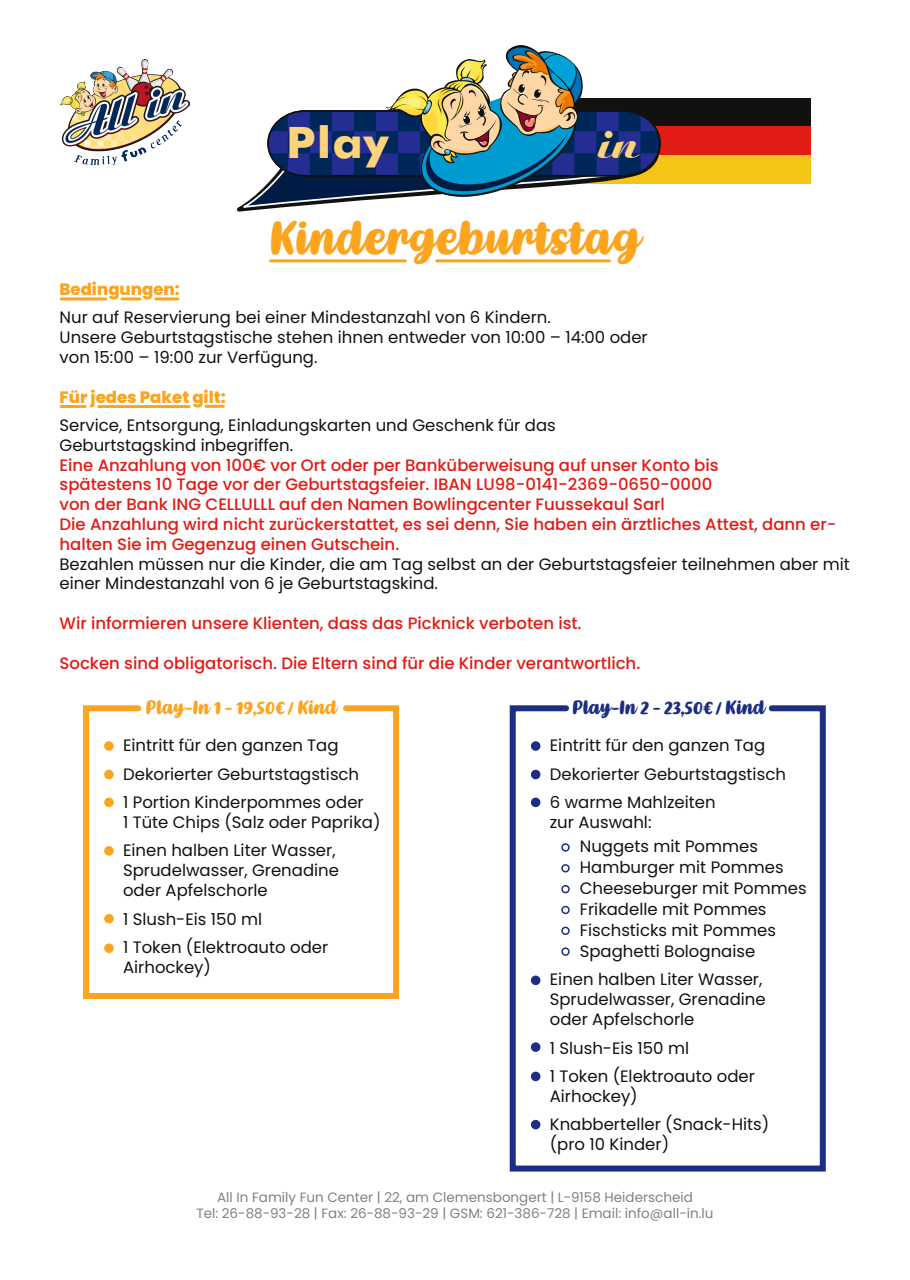
<style>
.page{position:relative;width:910px;height:1280px;background:#fff}
.page>*{position:absolute;margin:0;border:0;box-sizing:border-box;transform-origin:0 0}
.t1{font:43.5px "Kathen";color:#fba41e}
.t2{font:700 43.5px "Futura BT";color:#ffd37b;scale:1.07 1}
.t3{font:43.5px "Ariston";color:#ffd37b;scale:1.07 1}
.t4{font:18px "Kathen";color:#fba41e}
.t5{font:18px "Kathen";color:#1c2e84}
.t6{font:16.5px/19.8px "Poppins";color:#11110f}
.t7{font:500 16.5px/19.8px "Poppins";color:#e11c15}
.t8{font:800 16.5px "Poppins";color:#fba41e}
.t9{font:13.5px "Poppins";color:#808281}
</style>
<div class="page">
<div style="left:537px;top:98px;width:273px;height:28px;background:#11110f"></div>
<div style="left:537px;top:126px;width:273px;height:29px;background:#e11c15"></div>
<div style="left:537px;top:155px;width:273px;height:29px;background:#f4c417"></div>
<img style="left:60px;top:60px;width:130px;height:105px">
<svg style="left:237px;top:45px;width:424px;height:167px"></svg>
<hr style="left:271px;top:259px;width:134px;height:3px;background:#fba41e">
<hr style="left:437px;top:259px;width:172px;height:3px;background:#fba41e">
<hr style="left:61px;top:297px;width:45px;height:3px;background:#fba41e">
<hr style="left:61px;top:405px;width:24px;height:3px;background:#fba41e">
<hr style="left:206px;top:405px;width:17px;height:3px;background:#fba41e">
<hr style="left:99px;top:405px;width:90px;height:3px;background:#fba41e">
<hr style="left:122px;top:297px;width:18px;height:3px;background:#fba41e">
<hr style="left:156px;top:297px;width:22px;height:3px;background:#fba41e">
<svg style="left:83px;top:705px;width:317px;height:294px"></svg>
<div style="left:104px;top:741px;width:10px;height:10px;background:#fba41e;border-radius:50%"></div>
<div style="left:104px;top:770px;width:10px;height:9px;background:#fba41e;border-radius:50%"></div>
<div style="left:104px;top:798px;width:10px;height:9px;background:#fba41e;border-radius:50%"></div>
<div style="left:104px;top:846px;width:10px;height:10px;background:#fba41e;border-radius:50%"></div>
<div style="left:104px;top:914px;width:10px;height:9px;background:#fba41e;border-radius:50%"></div>
<div style="left:104px;top:943px;width:10px;height:10px;background:#fba41e;border-radius:50%"></div>
<svg style="left:509px;top:705px;width:317px;height:467px"></svg>
<div style="left:531px;top:741px;width:9px;height:10px;background:#1c2e84;border-radius:50%"></div>
<div style="left:531px;top:770px;width:9px;height:9px;background:#1c2e84;border-radius:50%"></div>
<div style="left:531px;top:798px;width:9px;height:9px;background:#1c2e84;border-radius:50%"></div>
<div style="left:561px;top:843px;width:9px;height:9px;border:2px solid #1c2e84;border-radius:50%"></div>
<div style="left:561px;top:864px;width:9px;height:8px;border:2px solid #1c2e84;border-radius:50%"></div>
<div style="left:561px;top:885px;width:9px;height:8px;border:2px solid #1c2e84;border-radius:50%"></div>
<div style="left:561px;top:906px;width:9px;height:8px;border:2px solid #1c2e84;border-radius:50%"></div>
<div style="left:561px;top:927px;width:9px;height:8px;border:2px solid #1c2e84;border-radius:50%"></div>
<div style="left:561px;top:947px;width:9px;height:9px;border:2px solid #1c2e84;border-radius:50%"></div>
<div style="left:531px;top:975px;width:9px;height:10px;background:#1c2e84;border-radius:50%"></div>
<div style="left:531px;top:1042px;width:9px;height:10px;background:#1c2e84;border-radius:50%"></div>
<div style="left:531px;top:1071px;width:9px;height:10px;background:#1c2e84;border-radius:50%"></div>
<div style="left:531px;top:1120px;width:9px;height:9px;background:#1c2e84;border-radius:50%"></div>
<p class="t2" style="left:286px;top:116px;width:97px">Play</p>
<p class="t3" style="left:598px;top:119px;width:40px">in</p>
<p class="t1" style="left:269px;top:213px;width:373px">Kindergeburtstag</p>
<p class="t8" style="left:60px;top:279px;width:122px">Bedingungen:</p>
<p class="t6" style="left:60px;top:308px;width:493px">Nur auf Reservierung bei einer Mindestanzahl von 6 Kindern.</p>
<p class="t6" style="left:60px;top:327px;width:590px">Unsere Geburtstagstische stehen ihnen entweder von 10:00 – 14:00 oder</p>
<p class="t6" style="left:60px;top:347px;width:260px">von 15:00 – 19:00 zur Verfügung.</p>
<p class="t8" style="left:60px;top:387px;width:168px">Für jedes Paket gilt:</p>
<p class="t6" style="left:60px;top:415px;width:498px">Service, Entsorgung, Einladungskarten und Geschenk für das<br>Geburtstagskind inbegriffen.</p>
<p class="t7" style="left:60px;top:455px;width:661px">Eine Anzahlung von 100€ vor Ort oder per Banküberweisung auf unser Konto bis spätestens 10 Tage vor der Geburtstagsfeier. IBAN LU98-0141-2369-0650-0000</p>
<p class="t7" style="left:60px;top:495px;width:607px">von der Bank ING CELLULLL auf den Namen Bowlingcenter Fuussekaul Sarl</p>
<p class="t7" style="left:60px;top:514px;width:778px">Die Anzahlung wird nicht zurückerstattet, es sei denn, Sie haben ein ärztliches Attest, dann er&shy;halten Sie im Gegenzug einen Gutschein.</p>
<p class="t6" style="left:60px;top:554px;width:792px">Bezahlen müssen nur die Kinder, die am Tag selbst an der Geburtstagsfeier teilnehmen aber mit einer Mindestanzahl von 6 je Geburtstagskind.</p>
<p class="t7" style="left:60px;top:613px;width:524px">Wir informieren unsere Klienten, dass das Picknick verboten ist.</p>
<p class="t7" style="left:60px;top:653px;width:582px">Socken sind obligatorisch. Die Eltern sind für die Kinder verantwortlich.</p>
<p class="t4" style="left:146px;top:697px;width:193px">Play-In 1 - 19,50€ / Kind</p>
<p class="t6" style="left:123px;top:735px;width:217px">Eintritt für den ganzen Tag</p>
<p class="t6" style="left:123px;top:764px;width:238px">Dekorierter Geburtstagstisch</p>
<p class="t6" style="left:123px;top:792px;width:259px">1 Portion Kinderpommes oder<br>1 Tüte Chips (Salz oder Paprika)</p>
<p class="t6" style="left:123px;top:841px;width:217px">Einen halben Liter Wasser,<br>Sprudelwasser, Grenadine oder Apfelschorle</p>
<p class="t6" style="left:123px;top:909px;width:141px">1 Slush-Eis 150 ml</p>
<p class="t6" style="left:123px;top:937px;width:207px">1 Token (Elektroauto oder<br>Airhockey)</p>
<p class="t5" style="left:572px;top:697px;width:195px">Play-In 2 - 23,50€ / Kind</p>
<p class="t6" style="left:550px;top:735px;width:217px">Eintritt für den ganzen Tag</p>
<p class="t6" style="left:550px;top:764px;width:238px">Dekorierter Geburtstagstisch</p>
<p class="t6" style="left:550px;top:792px;width:167px">6 warme Mahlzeiten zur Auswahl:</p>
<p class="t6" style="left:580px;top:836px;width:180px">Nuggets mit Pommes</p>
<p class="t6" style="left:580px;top:857px;width:205px">Hamburger mit Pommes</p>
<p class="t6" style="left:580px;top:878px;width:228px">Cheeseburger mit Pommes</p>
<p class="t6" style="left:580px;top:899px;width:188px">Frikadelle mit Pommes</p>
<p class="t6" style="left:580px;top:920px;width:198px">Fischsticks mit Pommes</p>
<p class="t6" style="left:580px;top:941px;width:177px">Spaghetti Bolognaise</p>
<p class="t6" style="left:550px;top:970px;width:217px">Einen halben Liter Wasser,<br>Sprudelwasser, Grenadine oder Apfelschorle</p>
<p class="t6" style="left:550px;top:1038px;width:141px">1 Slush-Eis 150 ml</p>
<p class="t6" style="left:550px;top:1066px;width:207px">1 Token (Elektroauto oder<br>Airhockey)</p>
<p class="t6" style="left:550px;top:1115px;width:221px">Knabberteller (Snack-Hits) (pro 10 Kinder)</p>
<p class="t9" style="left:217px;top:1189px;width:477px">All In Family Fun Center | 22, am Clemensbongert | L-9158 Heiderscheid</p>
<p class="t9" style="left:196px;top:1205px;width:519px">Tel: 26-88-93-28 | Fax: 26-88-93-29 | GSM: 621-386-728 | Email: info@all-in.lu</p>
</div>
